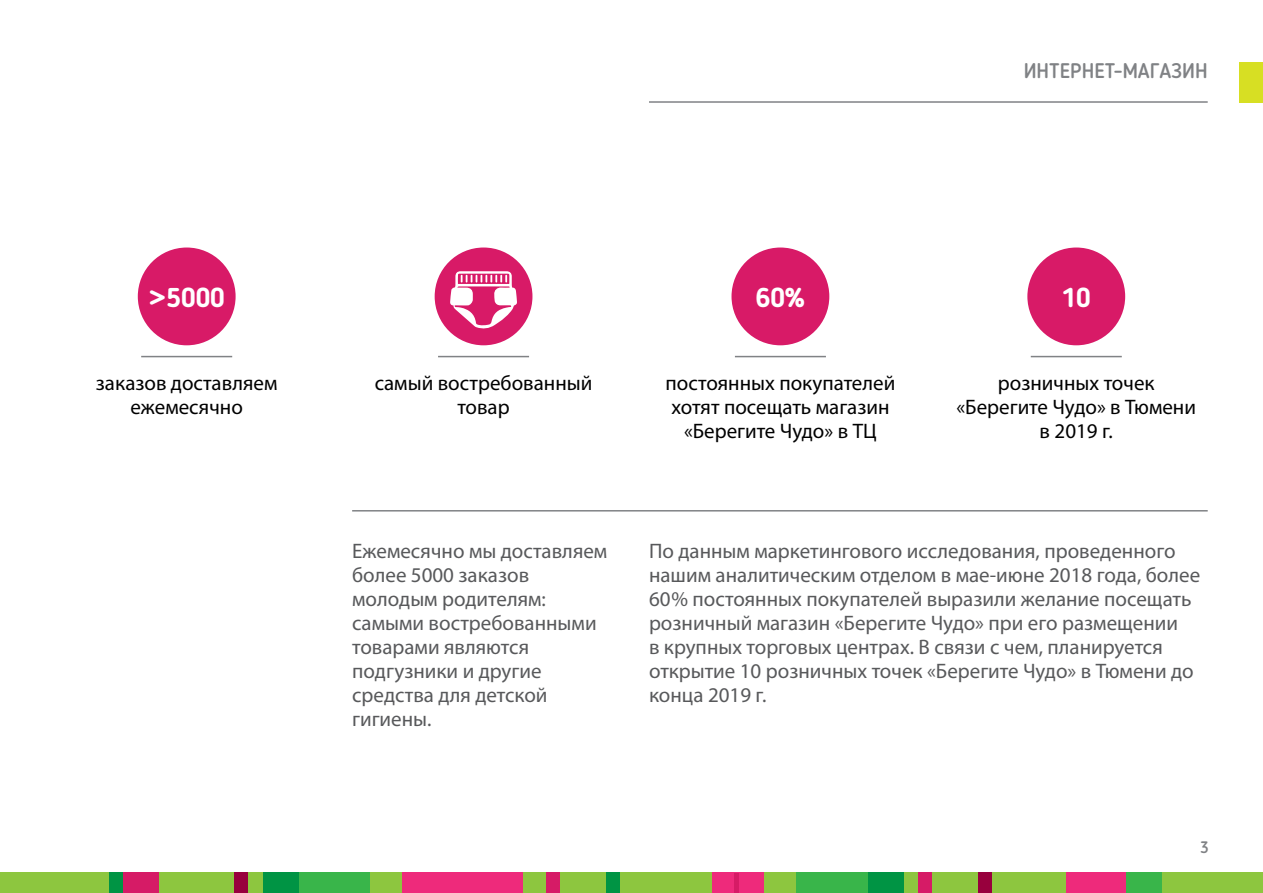
<style>
.page{position:relative;width:1263px;height:893px;background:#fff}
.page>*{position:absolute;margin:0;border:0;box-sizing:border-box;transform-origin:0 0}
.t1{font:700 27px "Blogger Sans";color:#fff}
.t2{font:21px/24px "Myriad Pro";color:#58595b}
.t3{font:21px/24px "Myriad Pro";color:#000;text-align:center}
.t4{font:500 21px "Blogger Sans";color:#808285}
.t5{font:500 16.5px "Blogger Sans";color:#808285}
</style>
<div class="page">
<hr style="left:649px;top:101px;width:559px;height:2px;background:#808285">
<div style="left:138px;top:248px;width:98px;height:97px;background:#d81a67;border-radius:50%"></div>
<hr style="left:141px;top:356px;width:91px;height:1px;background:#808285">
<div style="left:731px;top:248px;width:98px;height:97px;background:#d81a67;border-radius:50%"></div>
<hr style="left:735px;top:356px;width:91px;height:1px;background:#808285">
<div style="left:1027px;top:248px;width:98px;height:97px;background:#d81a67;border-radius:50%"></div>
<hr style="left:1031px;top:356px;width:91px;height:1px;background:#808285">
<div style="left:435px;top:248px;width:97px;height:97px;background:#d81a67;border-radius:50%"></div>
<hr style="left:438px;top:356px;width:91px;height:1px;background:#808285">
<svg style="left:450px;top:271px;width:67px;height:58px"></svg>
<hr style="left:352px;top:510px;width:856px;height:2px;background:#808285">
<div style="left:0;top:872px;width:1263px;height:21px;background:#8dc63f"></div>
<div style="left:281px;top:872px;width:89px;height:21px;background:#39b54a"></div>
<div style="left:797px;top:872px;width:89px;height:21px;background:#39b54a"></div>
<div style="left:1066px;top:872px;width:70px;height:21px;background:#ee2a7b"></div>
<div style="left:1126px;top:872px;width:36px;height:21px;background:#39b54a"></div>
<div style="left:263px;top:872px;width:35px;height:21px;background:#009444"></div>
<div style="left:868px;top:872px;width:35px;height:21px;background:#009444"></div>
<div style="left:403px;top:872px;width:120px;height:21px;background:#ee2a7b"></div>
<div style="left:712px;top:872px;width:52px;height:21px;background:#ee2a7b"></div>
<div style="left:546px;top:872px;width:14px;height:21px;background:#d61b66"></div>
<div style="left:606px;top:872px;width:14px;height:21px;background:#009444"></div>
<hr style="left:734px;top:873px;width:4px;height:20px;background:#d61b66">
<div style="left:234px;top:872px;width:14px;height:21px;background:#98003d"></div>
<div style="left:109px;top:872px;width:14px;height:21px;background:#009444"></div>
<div style="left:918px;top:872px;width:14px;height:21px;background:#d61b66"></div>
<div style="left:123px;top:872px;width:36px;height:21px;background:#d61b66"></div>
<div style="left:978px;top:872px;width:14px;height:21px;background:#98003d"></div>
<div style="left:1240px;top:63px;width:23px;height:40px;background:#d7df23"></div>
<p class="t4" style="left:1024px;top:58px;width:185px">ИНТЕРНЕТ-МАГАЗИН</p>
<p class="t1" style="left:149px;top:281px;width:78px">&gt;5000</p>
<p class="t3" style="left:96px;top:371px;width:183px">заказов доставляем ежемесячно</p>
<p class="t3" style="left:375px;top:371px;width:219px">самый востребованный товар</p>
<p class="t2" style="left:352px;top:539px;width:257px">Ежемесячно мы доставляем более 5000 заказов молодым родителям: самыми востребованными товарами являются подгузники и другие средства для детской гигиены.</p>
<p class="t1" style="left:756px;top:281px;width:51px">60%</p>
<p class="t3" style="left:665px;top:371px;width:231px">постоянных покупателей хотят посещать магазин «Берегите Чудо» в ТЦ</p>
<p class="t1" style="left:1062px;top:281px;width:31px">10</p>
<p class="t3" style="left:956px;top:371px;width:241px">розничных точек «Берегите Чудо» в Тюмени в 2019 г.</p>
<p class="t2" style="left:649px;top:539px;width:553px">По данным маркетингового исследования, проведенного нашим аналитическим отделом в мае-июне 2018 года, более 60% постоянных покупателей выразили желание посещать розничный магазин «Берегите Чудо» при его размещении<br>в крупных торговых центрах. В связи с чем, планируется открытие 10 розничных точек «Берегите Чудо» в Тюмени до конца 2019 г.</p>
<p class="t5" style="left:1200px;top:837px;width:10px">3</p>
</div>
